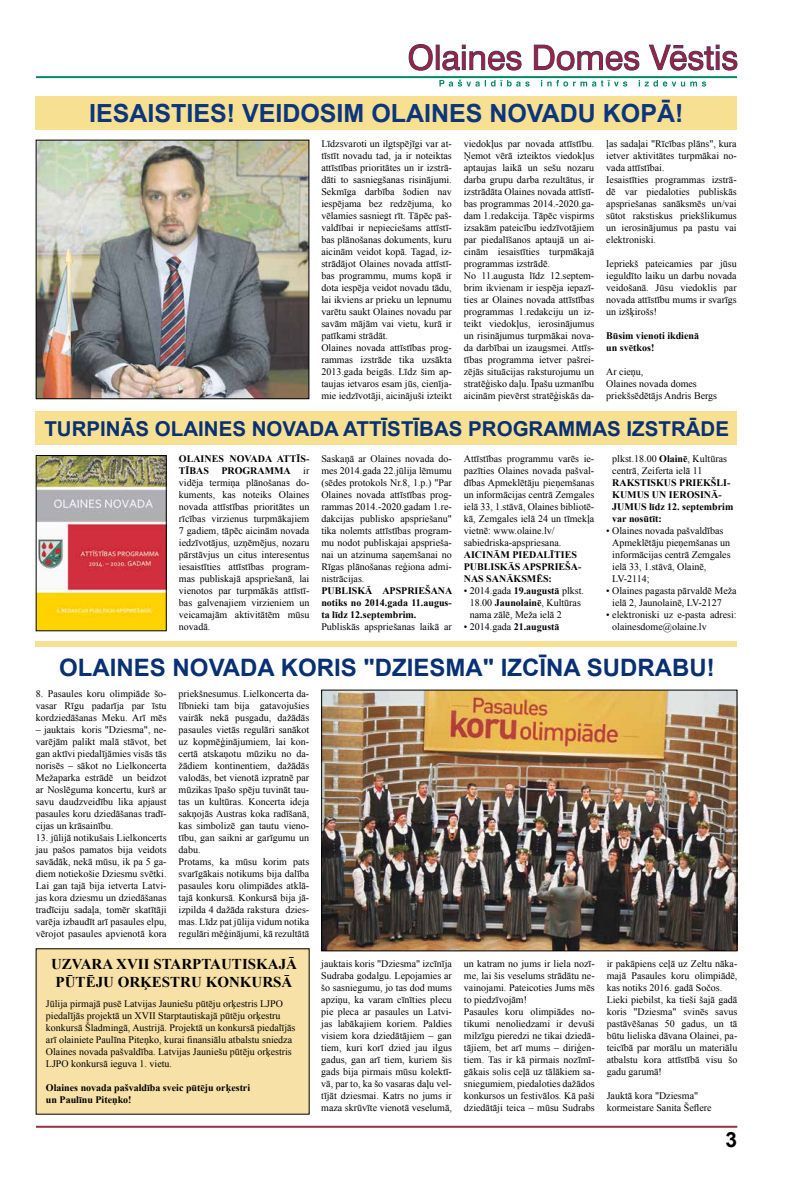
<style>
.page{position:relative;width:794px;height:1191px;background:#fff}
.page>*{position:absolute;margin:0;border:0;box-sizing:border-box;transform-origin:0 0}
.t1{font:700 25px "Arial";color:#0b367f}
.t2{font:700 24px "Arial";color:#083074}
.t3{font:700 21px "Arial";color:#000}
.t4{font:700 20.5px "Arial";color:#083074}
.t5{font:700 15px/18px "Times New Roman";color:#000;text-align:center}
.t6{font:10px/12px "Times New Roman";color:#000}
.t7{font:700 10px/12px "Times New Roman";color:#000}
.s1{font-weight:700}
</style>
<div class="page">
<hr style="left:36px;top:1125px;width:701px;height:2px;background:#943143">
<hr style="left:36px;top:76px;width:701px;height:2px;background:#008765">
<svg style="left:408px;top:44px;width:329px;height:27px"></svg>
<svg style="left:439px;top:79px;width:267px;height:8px"></svg>
<div style="left:36px;top:948px;width:273px;height:166px;background:#f7e1a7"></div>
<img style="left:323px;top:692px;width:412px;height:257px">
<div style="left:321px;top:690px;width:416px;height:261px;border:1px solid #000"></div>
<div style="left:36px;top:412px;width:701px;height:33px;background:#f7e092"></div>
<div style="left:36px;top:641px;width:701px;height:6px;background:#f7e092"></div>
<div style="left:36px;top:97px;width:701px;height:33px;background:#f7e092"></div>
<img style="left:38px;top:142px;width:269px;height:255px">
<div style="left:36px;top:140px;width:273px;height:259px;border:1px solid #000"></div>
<img style="left:38px;top:457px;width:126px;height:172px">
<h1 class="t1" style="left:89px;top:97px;width:596px">IESAISTIES! VEIDOSIM OLAINES NOVADU KOPĀ!</h1>
<p class="t6" style="left:321px;top:137px;width:132px">Līdzsvaroti un ilgtspējīgi var at&shy;tīstīt novadu tad, ja ir noteiktas attīstības prioritātes un ir izstrā&shy;dāti to sasniegšanas risinājumi.<br>Sekmīga darbība šodien nav iespējama bez redzējuma, ko vēlamies sasniegt rīt. Tāpēc paš&shy;valdībai ir nepieciešams attīstī&shy;bas plānošanas dokuments, kuru aicinām veidot kopā. Tagad, iz&shy;strādājot Olaines novada attīstī&shy;bas programmu, mums kopā ir dota iespēja veidot novadu tādu, lai ikviens ar prieku un lepnumu varētu saukt Olaines novadu par savām mājām vai vietu, kurā ir patīkami strādāt.<br>Olaines novada attīstības prog&shy;rammas izstrāde tika uzsākta<br>2013.gada beigās. Līdz šim ap&shy;taujas ietvaros esam jūs, cienīja&shy;mie iedzīvotāji, aicinājuši izteikt</p>
<p class="t6" style="left:464px;top:137px;width:132px">viedokļus par novada attīstību.<br>Ņemot vērā izteiktos viedokļus aptaujas laikā un sešu nozaru darba grupu darba rezultātus, ir izstrādāta Olaines novada attīstī&shy;bas programmas 2014.-2020.ga&shy;dam 1.redakcija. Tāpēc vispirms izsakām pateicību iedzīvotājiem par piedalīšanos aptaujā un ai&shy;cinām iesaistīties turpmākajā programmas izstrādē.<br>No 11.augusta līdz 12.septem&shy;brim ikvienam ir iespēja iepazī&shy;ties ar Olaines novada attīstības programmas 1.redakciju un iz&shy;teikt viedokļus, ierosinājumus un risinājumus turpmākai nova&shy;da darbībai un izaugsmei. Attīs&shy;tības programma ietver pašrei&shy;zējās situācijas raksturojumu un stratēģisko daļu. Īpašu uzmanību aicinām pievērst stratēģiskās da-</p>
<p class="t6" style="left:606px;top:137px;width:132px">ļas sadaļai "Rīcības plāns", kura ietver aktivitātes turpmākai no&shy;vada attīstībai.<br>Iesaistīties programmas izstrā&shy;dē var piedaloties publiskās apspriešanas sanāksmēs un/vai sūtot rakstiskus priekšlikumus un ierosinājumus pa pastu vai elektroniski.</p>
<p class="t6" style="left:606px;top:257px;width:132px;text-align:justify">Iepriekš pateicamies par jūsu ieguldīto laiku un darbu novada veidošanā. Jūsu viedoklis par novada attīstību mums ir svarīgs un izšķirošs!</p>
<p class="t7" style="left:606px;top:329px;width:94px">Būsim vienoti ikdienā un svētkos!</p>
<p class="t6" style="left:606px;top:365px;width:112px">Ar cieņu,<br>Olaines novada domes priekšsēdētājs Andris Bergs</p>
<h3 class="t4" style="left:44px;top:415px;width:686px">TURPINĀS OLAINES NOVADA ATTĪSTĪBAS PROGRAMMAS IZSTRĀDE</h3>
<p class="t6" style="left:179px;top:452px;width:132px;text-align:justify"><span class="s1">OLAINES NOVADA ATTĪS-TĪBAS PROGRAMMA</span> ir vidēja termiņa plānošanas do&shy;kuments, kas noteiks Olaines novada attīstības prioritātes un rīcības virzienus turpmākajiem 7 gadiem, tāpēc aicinām novada iedzīvotājus, uzņēmējus, nozaru pārstāvjus un citus interesentus iesaistīties attīstības program&shy;mas publiskajā apspriešanā, lai vienotos par turpmākās attīstī&shy;bas galvenajiem virzieniem un veicamajām aktivitātēm mūsu novadā.</p>
<p class="t6" style="left:321px;top:453px;width:132px;text-align:justify">Saskaņā ar Olaines novada do&shy;mes 2014.gada 22.jūlija lēmumu (sēdes protokols Nr.8, 1.p.) "Par Olaines novada attīstības prog&shy;rammas 2014.-2020.gadam 1.re&shy;dakcijas publisko apspriešanu" tika nolemts attīstības program&shy;mu nodot publiskajai apsprieša&shy;nai un atzinuma saņemšanai no Rīgas plānošanas reģiona admi&shy;nistrācijas.</p>
<p class="t7" style="left:321px;top:584px;width:132px;text-align:justify">PUBLISKĀ APSPRIEŠANA notiks no 2014.gada 11.augus&shy;ta līdz 12.septembrim.</p>
<p class="t6" style="left:321px;top:621px;width:132px">Publiskās apspriešanas laikā ar</p>
<p class="t6" style="left:464px;top:453px;width:132px">Attīstības programmu varēs ie&shy;pazīties Olaines novada pašval&shy;dības Apmeklētāju pieņemšanas un informācijas centrā Zemgales ielā 33, 1.stāvā, Olaines bibliotē&shy;kā, Zemgales ielā 24 un tīmekļa vietnē: www.olaine.lv/ sabiedriska-apspriesana.</p>
<p class="t7" style="left:464px;top:548px;width:119px">AICINĀM PIEDALĪTIES<br>PUBLISKĀS APSPRIEŠA-<br>NAS SANĀKSMĒS:</p>
<p class="t6" style="left:470px;top:585px;width:116px;text-indent:-6px">• 2014.gada <span class="s1">19.augustā</span> plkst.<br>18.00 <span class="s1">Jaunolainē</span>, Kultūras nama zālē, Meža ielā 2</p>
<p class="t6" style="left:464px;top:621px;width:97px">• 2014.gada <span class="s1">21.augustā</span></p>
<p class="t6" style="left:612px;top:453px;width:116px">plkst.18.00 <span class="s1">Olainē</span>, Kultūras centrā, Zeiferta ielā 11</p>
<p class="t7" style="left:612px;top:476px;width:123px">RAKSTISKUS PRIEKŠLI-<br>KUMUS UN IEROSINĀ-<br>JUMUS līdz 12. septembrim var nosūtīt:</p>
<p class="t6" style="left:612px;top:525px;width:120px;text-indent:-6px">• Olaines novada pašvaldības<br>Apmeklētāju pieņemšanas un informācijas centrā Zemgales ielā 33, 1.stāvā, Olainē,<br>LV-2114;</p>
<p class="t6" style="left:612px;top:585px;width:126px;text-indent:-6px">• Olaines pagasta pārvaldē Meža ielā 2, Jaunolainē, LV-2127</p>
<p class="t6" style="left:612px;top:609px;width:126px;text-indent:-6px">• elektroniski uz e-pasta adresi: olainesdome@olaine.lv</p>
<h2 class="t2" style="left:59px;top:652px;width:657px">OLAINES NOVADA KORIS "DZIESMA" IZCĪNA SUDRABU!</h2>
<p class="t6" style="left:36px;top:687px;width:132px;text-align:justify">8. Pasaules koru olimpiāde šo&shy;vasar Rīgu padarīja par īstu kordziedāšanas Meku. Arī mēs</p>
<p class="t6" style="left:36px;top:723px;width:132px;text-align:justify">– jauktais koris "Dziesma", ne&shy;varējām palikt malā stāvot, bet gan aktīvi piedalījāmies visās tās norisēs – sākot no Lielkoncerta Mežaparka estrādē un beidzot ar Noslēguma koncertu, kurš ar savu daudzveidību lika apjaust pasaules koru dziedāšanas tradī&shy;cijas un krāsainību.</p>
<p class="t6" style="left:36px;top:831px;width:132px;text-align:justify">13. jūlijā notikušais Lielkoncerts jau pašos pamatos bija veidots savādāk, nekā mūsu, ik pa 5 ga&shy;diem notiekošie Dziesmu svētki.<br>Lai gan tajā bija ietverta Latvi&shy;jas kora dziesmu un dziedāšanas tradīciju sadaļa, tomēr skatītāji varēja izbaudīt arī pasaules elpu, vērojot pasaules apvienotā kora</p>
<p class="t6" style="left:179px;top:687px;width:132px">priekšnesumus. Lielkoncerta da&shy;lībnieki tam bija gatavojušies vairāk nekā pusgadu, dažādās pasaules vietās regulāri sanākot uz kopmēģinājumiem, lai kon&shy;certā atskaņotu mūziku no da&shy;žādiem kontinentiem, dažādās valodās, bet vienotā izpratnē par mūzikas īpašo spēju tuvināt tau&shy;tas un kultūras. Koncerta ideja sakņojās Austras koka radīšanā, kas simbolizē gan tautu vieno&shy;tību, gan saikni ar garīgumu un dabu.<br>Protams, ka mūsu korim pats svarīgākais notikums bija dalība pasaules koru olimpiādes atklā&shy;tajā konkursā. Konkursā bija jā&shy;izpilda 4 dažāda rakstura dzies&shy;mas. Līdz pat jūlija vidum notika regulāri mēģinājumi, kā rezultātā</p>
<h3 class="t5" style="left:51px;top:955px;width:247px">UZVARA XVII STARPTAUTISKAJĀ<br>PŪTĒJU ORĶESTRU KONKURSĀ</h3>
<p class="t6" style="left:46px;top:997px;width:251px">Jūlija pirmajā pusē Latvijas Jauniešu pūtēju orķestris LJPO piedalījās projektā un XVII Starptautiskajā pūtēju orķestru konkursā Šladmingā, Austrijā. Projektā un konkursā piedalījās arī olainiete Paulīna Piteņko, kurai finansiālu atbalstu sniedza Olaines novada pašvaldība. Latvijas Jauniešu pūtēju orķestris LJPO konkursā ieguva 1. vietu.</p>
<p class="t7" style="left:46px;top:1081px;width:206px">Olaines novada pašvaldība sveic pūtēju orķestri un Paulīnu Piteņko!</p>
<p class="t6" style="left:321px;top:957px;width:132px;text-align:justify">jauktais koris "Dziesma" izcīnīja Sudraba godalgu. Lepojamies ar šo sasniegumu, jo tas dod mums apziņu, ka varam cīnīties plecu pie pleca ar pasaules un Latvi&shy;jas labākajiem koriem. Paldies visiem kora dziedātājiem – gan tiem, kuri korī dzied jau ilgus gadus, gan arī tiem, kuriem šis gads bija pirmais mūsu kolektī&shy;vā, par to, ka šo vasaras daļu vel&shy;tījāt dziesmai. Katrs no jums ir maza skrūvīte vienotā veselumā,</p>
<p class="t6" style="left:464px;top:957px;width:132px">un katram no jums ir liela nozī&shy;me, lai šis veselums strādātu ne&shy;vainojami. Pateicoties Jums mēs to piedzīvojām!<br>Pasaules koru olimpiādes no&shy;tikumi nenoliedzami ir devuši milzīgu pieredzi ne tikai dziedā&shy;tājiem, bet arī mums – diriģen&shy;tiem. Tas ir kā pirmais nozīmī&shy;gākais solis ceļā uz tālākiem sa&shy;sniegumiem, piedaloties dažādos konkursos un festivālos. Kā paši dziedātāji teica – mūsu Sudrabs</p>
<p class="t6" style="left:606px;top:957px;width:132px">ir pakāpiens ceļā uz Zeltu nāka&shy;majā Pasaules koru olimpiādē, kas notiks 2016. gadā Sočos.<br>Lieki piebilst, ka tieši šajā gadā koris "Dziesma" svinēs savus pastāvēšanas 50 gadus, un tā būtu lieliska dāvana Olainei, pa&shy;teicībā par morālu un materiālu atbalstu kora attīstībā visu šo gadu garumā!</p>
<p class="t6" style="left:606px;top:1089px;width:106px">Jauktā kora "Dziesma" kormeistare Sanita Šeflere</p>
<h3 class="t3" style="left:725px;top:1125px;width:13px">3</h3>
</div>
